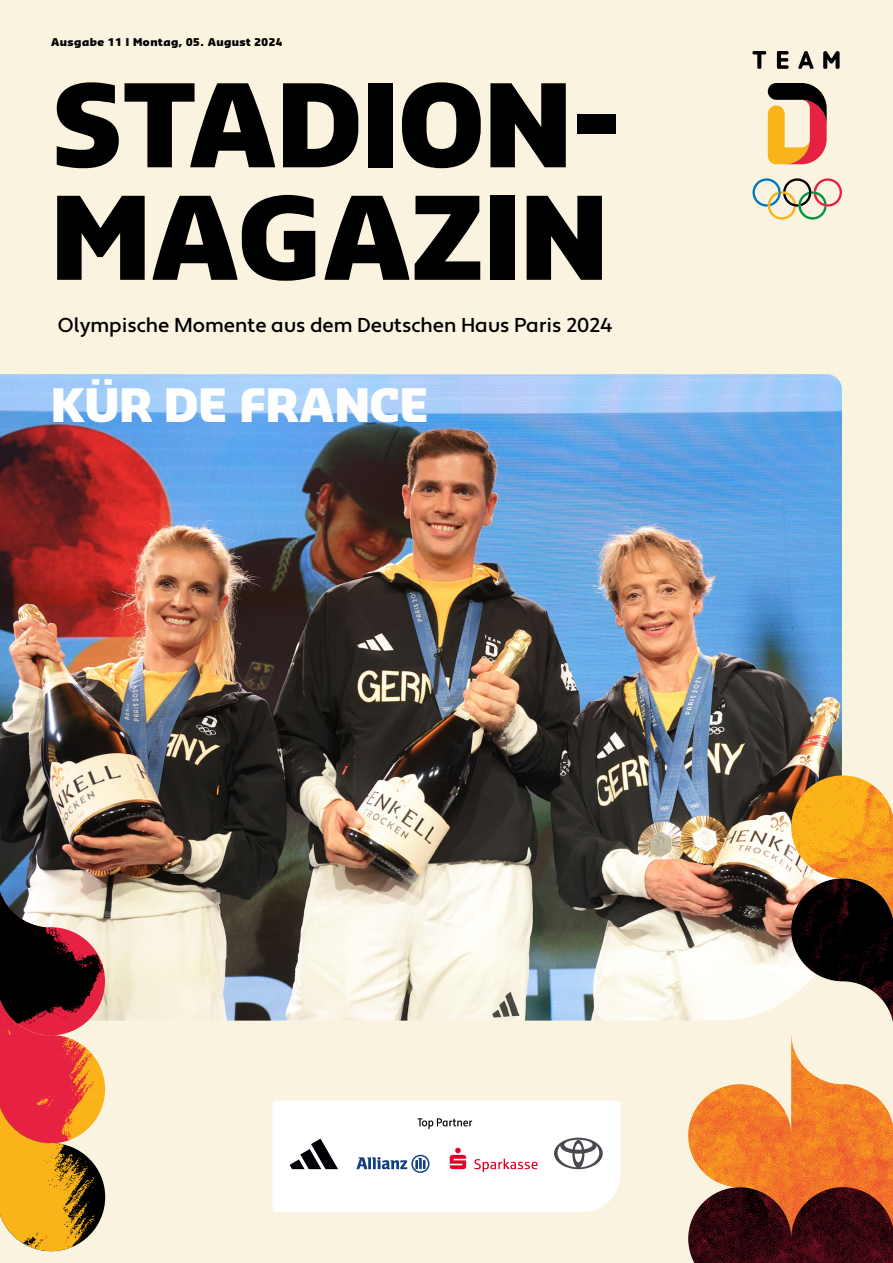
<style>
.page{position:relative;width:893px;height:1263px;background:#f9f3e0}
.page>*{position:absolute;margin:0;border:0;box-sizing:border-box;transform-origin:0 0}
.t1{font:900 112.05px/112.5px "Sansa";color:#000}
.t2{font:900 45px "Sansa";color:#fff}
.t3{font:500 20.1px "Apertura";color:#000}
.t4{font:900 10.5px "Sansa";letter-spacing:.05em;color:#000}
</style>
<div class="page">
<img style="left:0;top:374px;width:842px;height:646px">
<svg style="left:752px;top:178px;width:90px;height:42px"></svg>
<svg style="left:768px;top:83px;width:59px;height:81px"></svg>
<svg style="left:752px;top:51px;width:14px;height:18px"></svg>
<svg style="left:777px;top:51px;width:11px;height:18px"></svg>
<svg style="left:798px;top:51px;width:16px;height:18px"></svg>
<svg style="left:823px;top:51px;width:17px;height:18px"></svg>
<svg style="left:272px;top:1100px;width:349px;height:112px;background:#f3f1f2"></svg>
<img style="left:682px;top:756px;width:211px;height:122px">
<svg style="left:682px;top:878px;width:211px;height:385px"></svg>
<svg style="left:0;top:873px;width:195px;height:297px"></svg>
<img style="left:0;top:1170px;width:106px;height:82px">
<p class="t4" style="left:51px;top:35px;width:233px">Ausgabe 11 I Montag, 05. August 2024</p>
<h1 class="t1" style="left:51px;top:68px;width:570px">STADION-<br>MAGAZIN</h1>
<p class="t3" style="left:58px;top:313px;width:556px">Olympische Momente aus dem Deutschen Haus Paris 2024</p>
<h2 class="t2" style="left:51px;top:374px;width:379px">KÜR DE FRANCE</h2>
</div>
